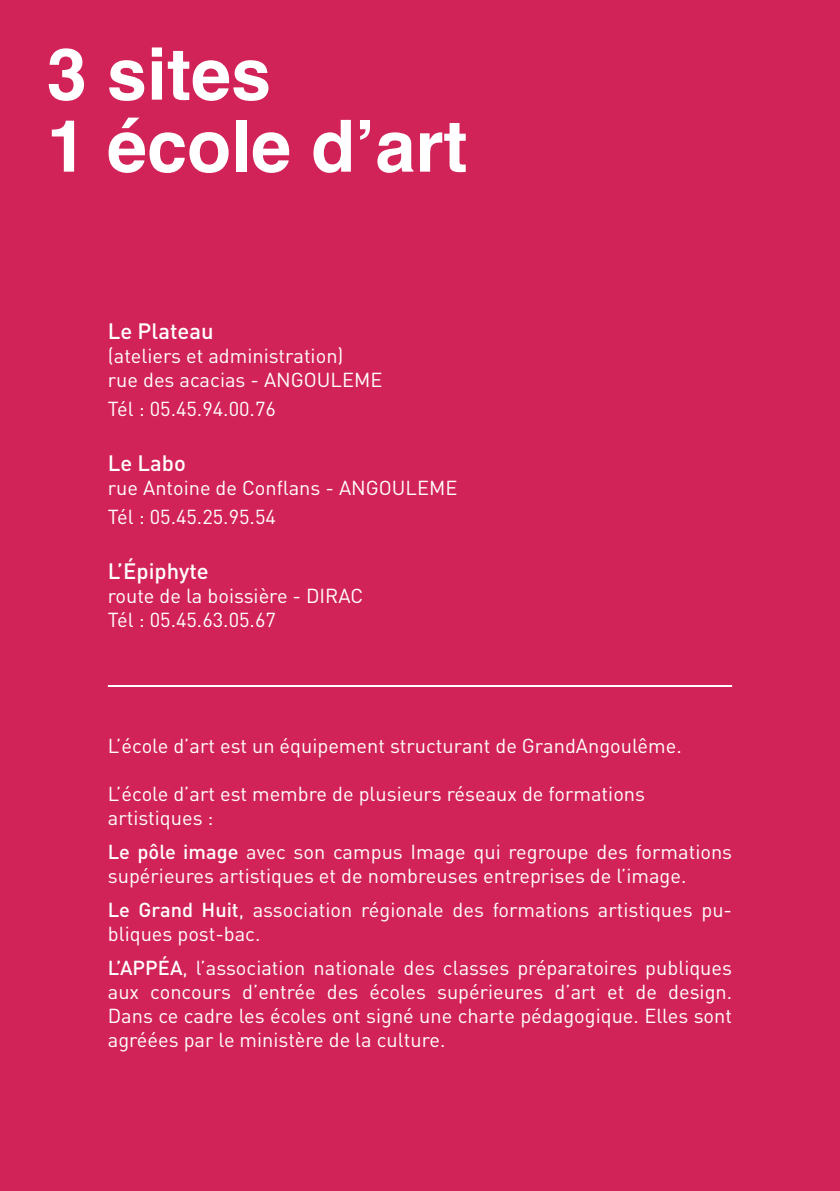
<style>
.page{position:relative;width:840px;height:1191px;background:#fff}
.page>*{position:absolute;margin:0;border:0;box-sizing:border-box;transform-origin:0 0}
.t1{font:700 72px/72px "Helvetica";color:#fff}
.t2{font:500 22px "DIN Pro";color:#fff}
.t3{font:20px/24px "DIN Pro";color:#fff}
.s1{font-weight:500}
</style>
<div class="page">
<div style="left:0;top:0;width:839px;height:1191px;background:#d22359"></div>
<hr style="left:108px;top:685px;width:623px;height:2px;background:#fff">
<h1 class="t1" style="left:47px;top:39px;width:422px">3 sites<br>1 école d’art</h1>
<p class="t2" style="left:108px;top:316px;width:107px">Le Plateau</p>
<p class="t3" style="left:108px;top:343px;width:276px">(ateliers et administration)<br>rue des acacias - ANGOULEME</p>
<p class="t3" style="left:108px;top:396px;width:169px">Tél : 05.45.94.00.76</p>
<p class="t2" style="left:108px;top:448px;width:80px">Le Labo</p>
<p class="t3" style="left:108px;top:472px;width:351px;line-height:28.8px">rue Antoine de Conflans - ANGOULEME<br>Tél : 05.45.25.95.54</p>
<p class="t2" style="left:108px;top:556px;width:102px">L’épiphyte</p>
<p class="t3" style="left:108px;top:583px;width:257px">route de la boissière - DIRAC<br>Tél : 05.45.63.05.67</p>
<p class="t3" style="left:108px;top:732px;width:575px">L’école d’art est un équipement structurant de GrandAngoulême.</p>
<p class="t3" style="left:108px;top:780px;width:538px">L’école d’art est membre de plusieurs réseaux de formations artistiques :</p>
<p class="t3" style="left:108px;top:838px;width:625px"><span class="s1">Le pôle image</span> avec son campus Image qui regroupe des formations supérieures artistiques et de nombreuses entreprises de l’image.</p>
<p class="t3" style="left:108px;top:896px;width:625px"><span class="s1">Le Grand Huit</span>, association régionale des formations artistiques pu&shy;bliques post-bac.</p>
<p class="t3" style="left:108px;top:954px;width:625px;text-align:justify"><span class="s1">L’APPéA</span>, l’association nationale des classes préparatoires publiques aux concours d’entrée des écoles supérieures d’art et de design.<br>Dans ce cadre les écoles ont signé une charte pédagogique. Elles sont agréées par le ministère de la culture.</p>
</div>
